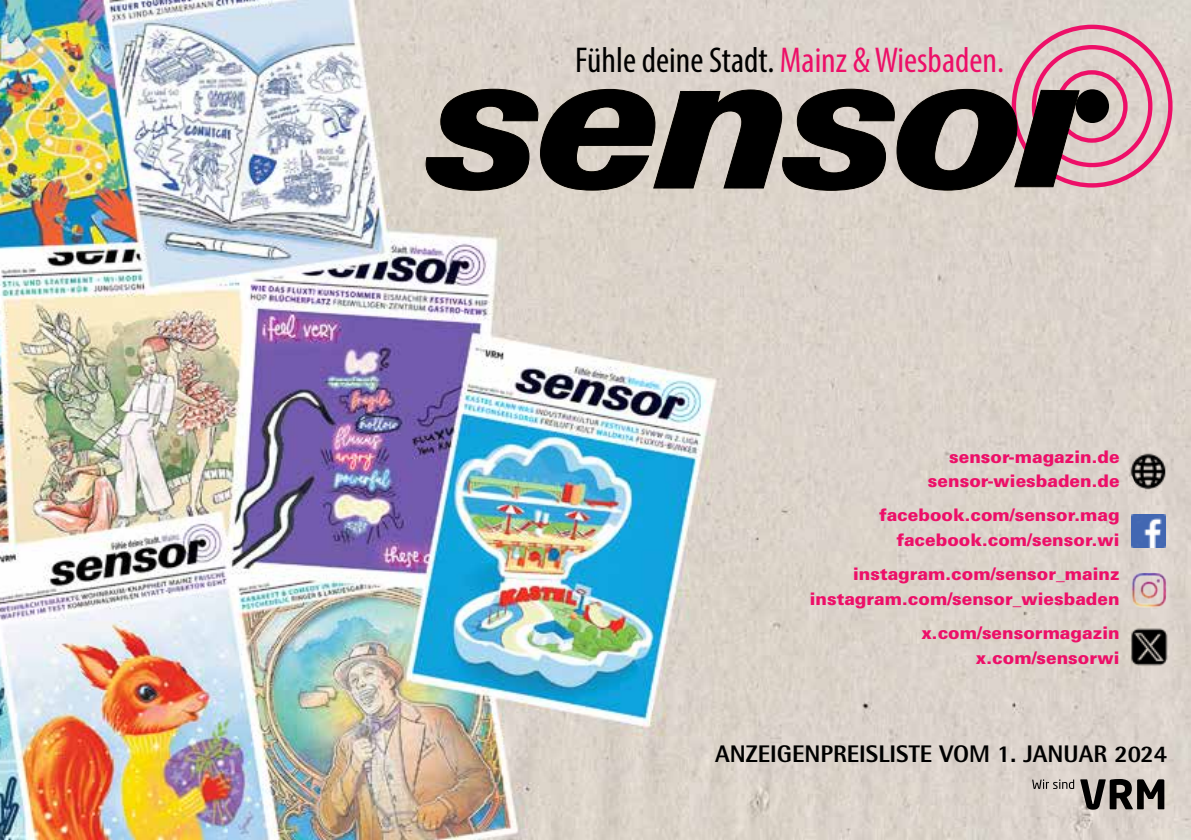
<style>
.page{position:relative;width:1191px;height:840px;background:#fff}
.page>*{position:absolute;margin:0;border:0;box-sizing:border-box;transform-origin:0 0}
.t1{font:condensed 36px "Myriad Pro";color:#000}
.t2{font:800 24px "Rotis Semi Sans Std";color:#000}
.t3{font:900 17.4px/24.4px "Univers LT Std";color:#ed0f68;text-align:right}
.s1{color:#ed0f68}
</style>
<div class="page">
<img style="left:0;top:0;width:1191px;height:839px">
<div style="left:1031px;top:45px;width:121px;height:122px;border:4px solid #ed0f68;border-radius:50%"></div>
<div style="left:1011px;top:25px;width:161px;height:162px;border:4px solid #ed0f68;border-radius:50%"></div>
<div style="left:1056px;top:70px;width:71px;height:73px;border:4px solid #ed0f68;border-radius:50%"></div>
<svg style="left:1017px;top:90px;width:62px;height:97px;background:#513e42"></svg>
<svg style="left:426px;top:89px;width:591px;height:101px;background:#514d4a"></svg>
<div style="left:1077px;top:91px;width:30px;height:30px;background:#000;border-radius:50%"></div>
<div style="left:1075px;top:89px;width:34px;height:34px;border:4px solid #000;border-radius:50%"></div>
<svg style="left:1032px;top:779px;width:42px;height:9px"></svg>
<svg style="left:1080px;top:778px;width:84px;height:31px;background:#64605c"></svg>
<img style="left:1131px;top:513px;width:34px;height:34px">
<img style="left:1125px;top:569px;width:41px;height:43px">
<svg style="left:1126px;top:448px;width:46px;height:49px;background:#99938e"></svg>
<img style="left:1125px;top:628px;width:42px;height:38px">
<h1 class="t1" style="left:575px;top:38px;width:430px">Fühle deine Stadt. <span class="s1">Mainz &amp; Wiesbaden.</span></h1>
<p class="t3" style="left:928px;top:443px;width:193px">sensor-magazin.de sensor-wiesbaden.de</p>
<p class="t3" style="left:879px;top:502px;width:242px">facebook.com/sensor.mag facebook.com/sensor.wi</p>
<p class="t3" style="left:809px;top:561px;width:311px">instagram.com/sensor_mainz instagram.com/sensor_wiesbaden</p>
<p class="t3" style="left:921px;top:620px;width:200px">x.com/sensormagazin x.com/sensorwi</p>
<h2 class="t2" style="left:715px;top:738px;width:453px">ANZEIGENPREISLISTE VOM 1. JANUAR 2024</h2>
</div>
